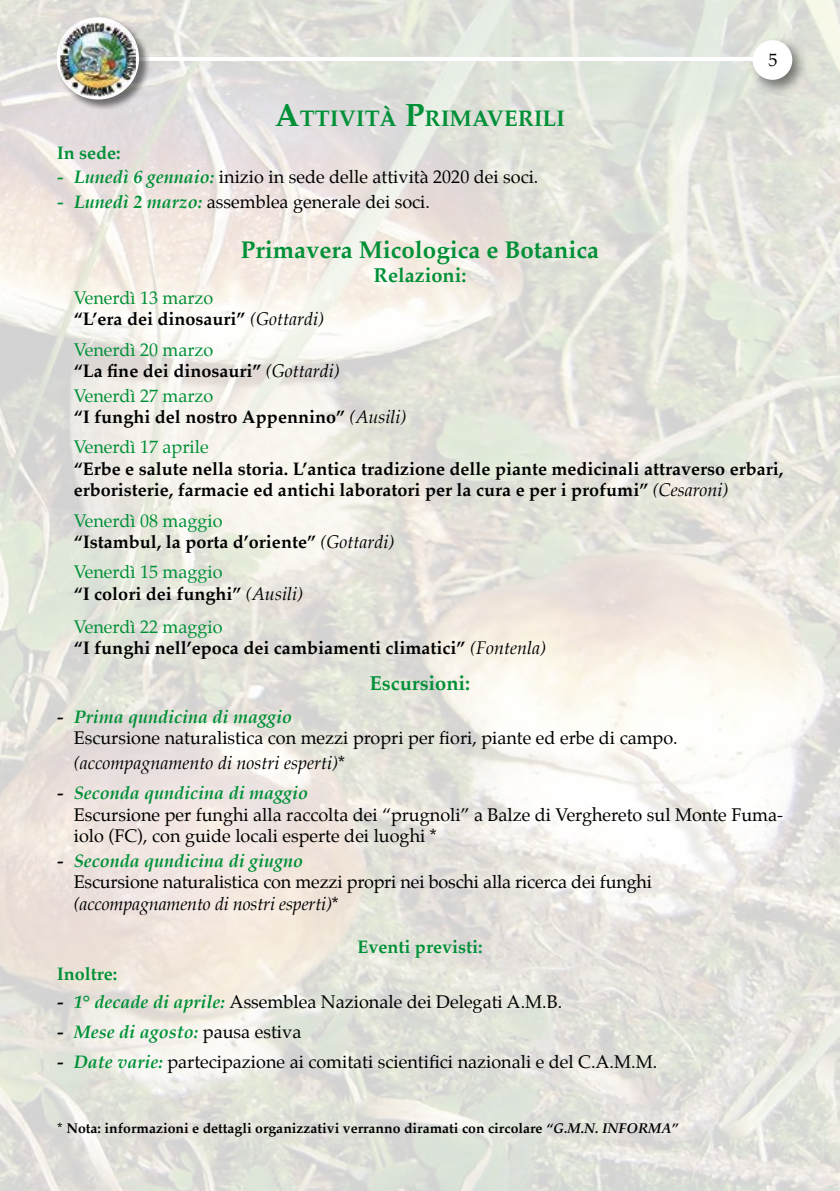
<style>
.page{position:relative;width:840px;height:1191px;background:#fff}
.page>*{position:absolute;margin:0;border:0;box-sizing:border-box;transform-origin:0 0}
.t1{font:700 24px "Palatino";color:#009037}
.t2{font:700 22.4px "Palatino";color:#009037}
.t3{font:700 20px "Palatino";color:#009037}
.t4{font:18px/21.6px "Palatino";color:#000}
.t5{font:700 18px/21.6px "Palatino";color:#000}
.t6{font:italic 18px "Palatino";color:#000}
.t7{font:700 18px "Palatino";color:#009037}
.t8{font:italic 700 18px "Palatino";color:#009037}
.t9{font:18px "Palatino";color:#009037}
.t10{font:700 14px "Palatino";color:#000}
.s1{font-size:32px}
.s2{font-weight:700;font-style:italic;color:#009037}
.s3{font-weight:400;color:#009037}
.s4{font-weight:400;font-style:italic}
.s5{font-weight:700;font-style:italic}
.s6{font-style:normal}
.s7{font-style:italic}
.s8{color:#000}
.s9{font-weight:400;font-style:normal;color:#000}
</style>
<div class="page">
<img style="left:0;top:0;width:839px;height:1191px">
<div style="left:747px;top:36px;width:61px;height:60px;background:#000;opacity:.5"></div>
<div style="left:752px;top:40px;width:39px;height:40px;background:#fff;border-radius:50%"></div>
<hr style="left:121px;top:57px;width:639px;height:4px;background:#fff">
<div style="left:56px;top:17px;width:95px;height:94px;background:#000;opacity:.5"></div>
<div style="left:57px;top:17px;width:82px;height:82px;background:#fff;border-radius:50%"></div>
<img style="left:60px;top:22px;width:76px;height:75px">
<p class="t2" style="left:275px;top:100px;width:291px"><span class="s1">A</span>TTIVITÀ <span class="s1">P</span>RIMAVERILI</p>
<p class="t4" style="left:768px;top:49px;width:10px">5</p>
<p class="t7" style="left:57px;top:137px;width:65px">In sede:</p>
<p class="t4" style="left:57px;top:166px;width:483px"><span class="s2">- Lunedì 6 gennaio:</span> inizio in sede delle attività 2020 dei soci.</p>
<p class="t4" style="left:57px;top:191px;width:374px"><span class="s2">- Lunedì 2 marzo:</span> assemblea generale dei soci.</p>
<h1 class="t1" style="left:241px;top:229px;width:359px">Primavera Micologica e Botanica</h1>
<p class="t3" style="left:373px;top:258px;width:94px">Relazioni:</p>
<p class="t5" style="left:74px;top:286px;width:252px"><span class="s3">Venerdì 13 marzo<br></span>“L’era dei dinosauri” <span class="s4">(Gottardi)</span></p>
<p class="t5" style="left:74px;top:338px;width:267px"><span class="s3">Venerdì 20 marzo<br></span>“La fine dei dinosauri” <span class="s4">(Gottardi)</span></p>
<p class="t5" style="left:74px;top:384px;width:334px"><span class="s3">Venerdì 27 marzo<br></span>“I funghi del nostro Appennino” <span class="s4">(Ausili)</span></p>
<p class="t9" style="left:74px;top:432px;width:136px">Venerdì 17 aprile</p>
<p class="t5" style="left:74px;top:457px;width:710px">“Erbe e salute nella storia. L’antica tradizione delle piante medicinali attraverso erbari, erboristerie, farmacie ed antichi laboratori per la cura e per i profumi” <span class="s4">(Cesaroni)</span></p>
<p class="t5" style="left:74px;top:509px;width:322px"><span class="s3">Venerdì 08 maggio<br></span>“Istambul, la porta d’oriente” <span class="s4">(Gottardi)</span></p>
<p class="t5" style="left:74px;top:561px;width:230px"><span class="s3">Venerdì 15 maggio<br></span>“I colori dei funghi” <span class="s4">(Ausili)</span></p>
<p class="t5" style="left:74px;top:615px;width:473px"><span class="s3">Venerdì 22 maggio<br></span>“I funghi nell’epoca dei cambiamenti climatici” <span class="s4">(Fontenla)</span></p>
<p class="t3" style="left:369px;top:666px;width:102px">Escursioni:</p>
<p class="t4" style="left:74px;top:706px;width:605px;text-indent:-17px"><span class="s5">-</span> <span class="s2">Prima qundicina di maggio<br></span>Escursione naturalistica con mezzi propri per fiori, piante ed erbe di campo.</p>
<p class="t6" style="left:74px;top:748px;width:273px">(accompagnamento di nostri esperti)<span class="s6">*</span></p>
<p class="t4" style="left:74px;top:782px;width:710px;text-indent:-17px"><span class="s5">-</span> <span class="s2">Seconda qundicina di maggio<br></span>Escursione per funghi alla raccolta dei “prugnoli” a Balze di Verghereto sul Monte Fuma&shy;iolo (FC), con guide locali esperte dei luoghi *</p>
<p class="t4" style="left:74px;top:849px;width:579px;text-indent:-17px"><span class="s5">-</span> <span class="s2">Seconda qundicina di giugno<br></span>Escursione naturalistica con mezzi propri nei boschi alla ricerca dei funghi <span class="s7">(accompagnamento di nostri esperti)</span>*</p>
<p class="t7" style="left:357px;top:931px;width:126px">Eventi previsti:</p>
<p class="t7" style="left:57px;top:959px;width:62px">Inoltre:</p>
<p class="t4" style="left:57px;top:990px;width:506px"><span class="s5">-</span> <span class="s2">1° decade di aprile:</span> Assemblea Nazionale dei Delegati A.M.B.</p>
<p class="t8" style="left:57px;top:1017px;width:246px"><span class="s8">-</span> Mese di agosto: <span class="s9">pausa estiva</span></p>
<p class="t4" style="left:57px;top:1050px;width:601px"><span class="s5">-</span> <span class="s2">Date varie:</span> partecipazione ai comitati scientifici nazionali e del C.A.M.M.</p>
<p class="t10" style="left:57px;top:1116px;width:623px">* Nota: informazioni e dettagli organizzativi verranno diramati con circolare <span class="s7">“G.M.N. INFORMA”</span></p>
</div>
